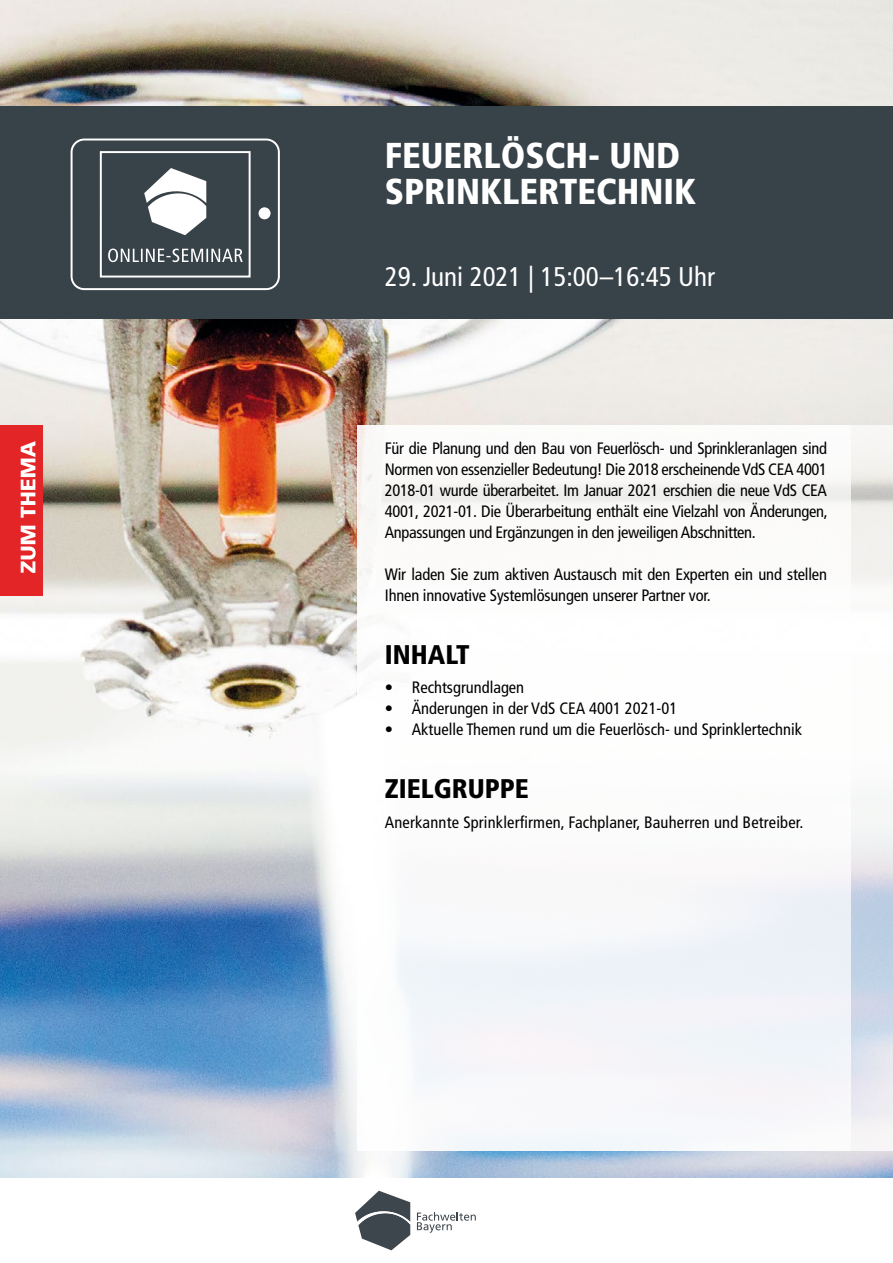
<style>
.page{position:relative;width:893px;height:1263px;background:#fff}
.page>*{position:absolute;margin:0;border:0;box-sizing:border-box;transform-origin:0 0}
.t1{font:900 condensed 36px/36px "Frutiger";color:#fff}
.t2{font:condensed 27px "Frutiger";color:#fff}
.t3{font:900 condensed 27px "Frutiger";color:#000}
.t4{font:condensed 16.5px/21px "Frutiger";letter-spacing:-.01em;color:#000;text-align:justify}
.t5{font:condensed 16.5px "Frutiger";letter-spacing:.01em;color:#000}
</style>
<div class="page">
<img style="left:0;top:0;width:893px;height:1178px">
<svg style="left:850px;top:425px;width:43px;height:725px"></svg>
<div style="left:357px;top:425px;width:493px;height:725px;background:#fff"></div>
<div style="left:0;top:425px;width:43px;height:170px;background:#e42528"></div>
<svg style="left:21px;top:441px;width:15px;height:132px"></svg>
<svg style="left:417px;top:1212px;width:59px;height:21px"></svg>
<svg style="left:355px;top:1191px;width:55px;height:59px"></svg>
<div style="left:0;top:106px;width:893px;height:213px;background:#384249"></div>
<svg style="left:70px;top:138px;width:210px;height:153px"></svg>
<h1 class="t1" style="left:385px;top:138px;width:313px">FEUERLÖSCH- UND<br>SPRINKLERTECHNIK</h1>
<h2 class="t2" style="left:385px;top:260px;width:332px">29. Juni 2021 | 15:00–16:45 Uhr</h2>
<p class="t4" style="left:385px;top:437px;width:444px">Für die Planung und den Bau von Feuerlösch- und Sprinkleranlagen sind Normen von essenzieller Bedeutung! Die 2018 erscheinende VdS CEA 4001<br>2018-01 wurde überarbeitet. Im Januar 2021 erschien die neue VdS CEA 4001, 2021-01. Die Überarbeitung enthält eine Vielzahl von Änderungen, Anpassungen und Ergänzungen in den jeweiligen Abschnitten.</p>
<p class="t4" style="left:385px;top:563px;width:444px">Wir laden Sie zum aktiven Austausch mit den Experten ein und stellen<br>Ihnen innovative Systemlösungen unserer Partner vor.</p>
<h2 class="t3" style="left:385px;top:638px;width:86px">INHALT</h2>
<p class="t4" style="left:385px;top:677px;width:141px">• Rechtsgrundlagen</p>
<p class="t4" style="left:385px;top:698px;width:294px">• Änderungen in der VdS CEA 4001 2021-01</p>
<p class="t4" style="left:385px;top:719px;width:419px">• Aktuelle Themen rund um die Feuerlösch- und Sprinklertechnik</p>
<h2 class="t3" style="left:385px;top:772px;width:146px">ZIELGRUPPE</h2>
<p class="t5" style="left:385px;top:812px;width:420px">Anerkannte Sprinklerfirmen, Fachplaner, Bauherren und Betreiber.</p>
</div>
